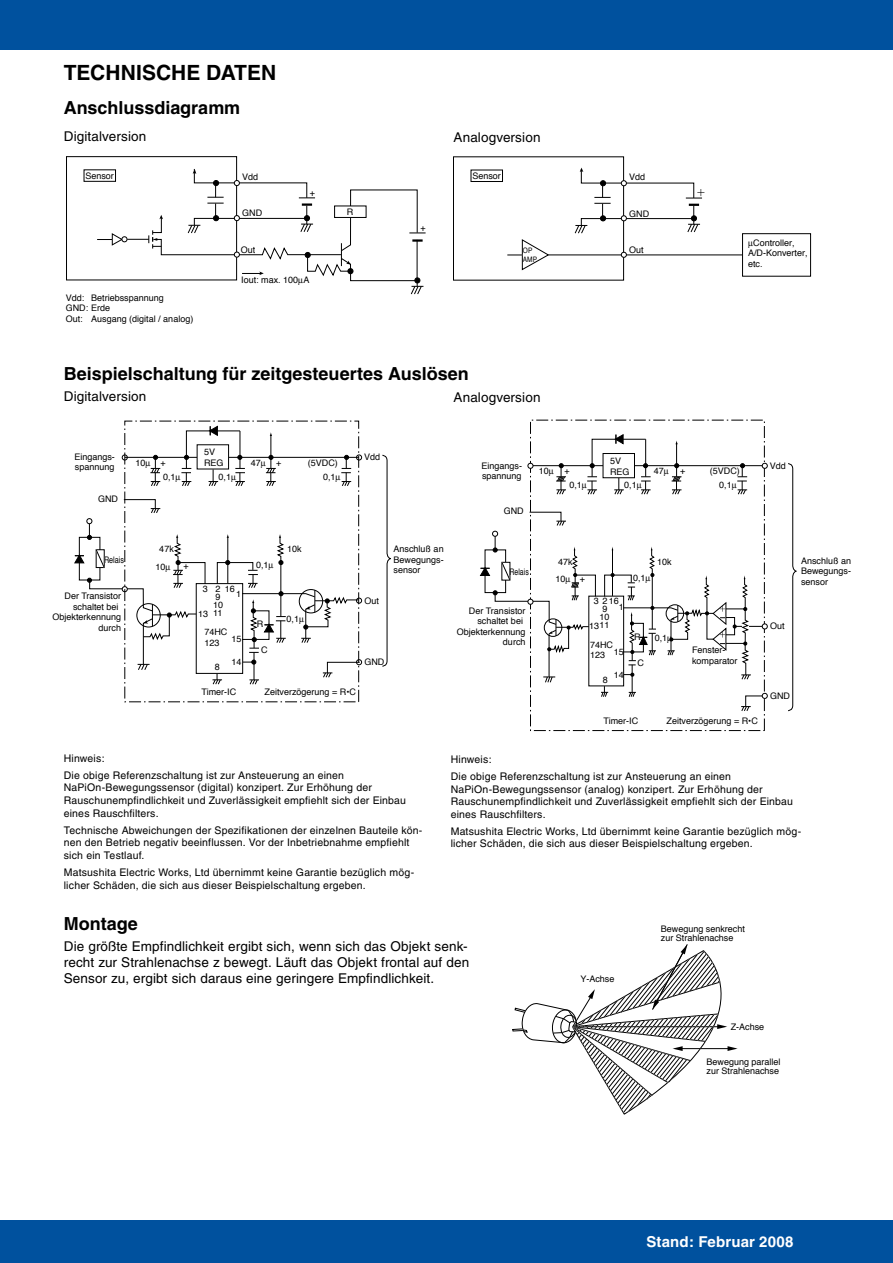
<style>
.page{position:relative;width:893px;height:1263px;background:#fff}
.page>*{position:absolute;margin:0;border:0;box-sizing:border-box;transform-origin:0 0}
.t1{font:700 21px "Helvetica";color:#000}
.t2{font:700 18px "Helvetica";color:#000}
.t3{font:700 15px "Helvetica";letter-spacing:.01em;color:#fff}
.t4{font:13.5px/16.2px "Helvetica";letter-spacing:.01em;color:#000}
.t5{font:10.5px/12.6px "Helvetica";letter-spacing:.015em;color:#000}
.t6{font:9px/10.5px "Helvetica";color:#000}
.t7{font:9px "Helvetica";color:#000;scale:.8 1}
.t8{font:9px "Helvetica";color:#000;scale:.77 1}
.t9{font:7.5px/9px "Helvetica";color:#000;scale:.87 1}
</style>
<div class="page">
<div style="left:0;top:0;width:893px;height:50px;background:#00519e"></div>
<div style="left:0;top:1220px;width:893px;height:43px;background:#00519e"></div>
<div style="left:66px;top:156px;width:171px;height:124px;border:1px solid #000"></div>
<div style="left:84px;top:170px;width:32px;height:12px;border:1px solid #000"></div>
<div style="left:453px;top:157px;width:171px;height:123px;border:1px solid #000"></div>
<hr style="left:548px;top:255px;width:194px;height:1px;background:#000">
<svg style="left:575px;top:168px;width:129px;height:66px"></svg>
<svg style="left:507px;top:239px;width:42px;height:31px"></svg>
<svg style="left:621px;top:252px;width:6px;height:6px"></svg>
<div style="left:471px;top:170px;width:32px;height:12px;border:1px solid #000"></div>
<div style="left:742px;top:233px;width:69px;height:43px;border:1px solid #000"></div>
<svg style="left:122px;top:455px;width:6px;height:5px"></svg>
<hr style="left:271px;top:435px;width:1px;height:33px;background:#000">
<hr style="left:125px;top:457px;width:234px;height:1px;background:#000">
<svg style="left:382px;top:455px;width:9px;height:212px"></svg>
<hr style="left:676px;top:443px;width:1px;height:34px;background:#000">
<hr style="left:531px;top:465px;width:233px;height:1px;background:#000">
<svg style="left:788px;top:463px;width:9px;height:248px"></svg>
<svg style="left:528px;top:463px;width:5px;height:6px"></svg>
<svg style="left:762px;top:463px;width:5px;height:6px"></svg>
<svg style="left:512px;top:944px;width:226px;height:170px"></svg>
<svg style="left:97px;top:168px;width:329px;height:127px"></svg>
<svg style="left:146px;top:455px;width:14px;height:31px"></svg>
<svg style="left:74px;top:499px;width:131px;height:171px"></svg>
<svg style="left:176px;top:426px;width:69px;height:60px"></svg>
<svg style="left:212px;top:534px;width:150px;height:151px"></svg>
<svg style="left:336px;top:455px;width:26px;height:31px"></svg>
<svg style="left:261px;top:455px;width:15px;height:31px"></svg>
<svg style="left:549px;top:463px;width:17px;height:32px"></svg>
<svg style="left:582px;top:434px;width:69px;height:61px"></svg>
<svg style="left:732px;top:463px;width:15px;height:32px"></svg>
<svg style="left:664px;top:463px;width:17px;height:32px"></svg>
<svg style="left:480px;top:512px;width:287px;height:199px"></svg>
<h1 class="t1" style="left:64px;top:60px;width:214px">Technische Daten</h1>
<h2 class="t2" style="left:64px;top:96px;width:178px">Anschlussdiagramm</h2>
<p class="t4" style="left:64px;top:129px;width:84px">Digitalversion</p>
<p class="t4" style="left:454px;top:129px;width:88px">Analogversion</p>
<p class="t6" style="left:85px;top:170px;width:30px">Sensor</p>
<p class="t6" style="left:66px;top:292px;width:129px">Vdd: Betriebsspannung<br>GND: Erde<br>Out: Ausgang (digital / analog)</p>
<p class="t6" style="left:242px;top:171px;width:18px">Vdd</p>
<p class="t6" style="left:242px;top:208px;width:21px">GND</p>
<p class="t6" style="left:241px;top:244px;width:16px">Out</p>
<p class="t6" style="left:241px;top:275px;width:70px">Iout: max. 100 A</p>
<p class="t6" style="left:310px;top:187px;width:7px">+</p>
<p class="t6" style="left:347px;top:206px;width:8px">R</p>
<p class="t6" style="left:420px;top:222px;width:7px">+</p>
<p class="t6" style="left:472px;top:170px;width:30px">Sensor</p>
<p class="t9" style="left:523px;top:245px;width:18px">OP<br>AMP</p>
<h2 class="t2" style="left:64px;top:363px;width:407px">Beispielschaltung für zeitgesteuertes Auslösen</h2>
<p class="t4" style="left:64px;top:388px;width:84px">Digitalversion</p>
<p class="t4" style="left:454px;top:389px;width:88px">Analogversion</p>
<p class="t6" style="left:629px;top:171px;width:18px">Vdd</p>
<p class="t6" style="left:629px;top:208px;width:21px">GND</p>
<p class="t6" style="left:629px;top:244px;width:16px">Out</p>
<p class="t6" style="left:748px;top:237px;width:61px;text-indent:5px">Controller,<br>A/D-Konverter, etc.</p>
<p class="t6" style="left:204px;top:446px;width:21px">5V<br>REG</p>
<p class="t6" style="left:74px;top:451px;width:42px">Eingangs&shy;spannung</p>
<p class="t6" style="left:364px;top:451px;width:18px">Vdd</p>
<p class="t6" style="left:251px;top:457px;width:12px">47</p>
<p class="t6" style="left:308px;top:457px;width:31px">(5VDC)</p>
<p class="t6" style="left:135px;top:457px;width:12px">10</p>
<p class="t6" style="left:161px;top:457px;width:7px">+</p>
<p class="t6" style="left:276px;top:457px;width:7px">+</p>
<p class="t6" style="left:163px;top:471px;width:14px">0,1</p>
<p class="t6" style="left:219px;top:471px;width:14px">0,1</p>
<p class="t6" style="left:323px;top:471px;width:14px">0,1</p>
<p class="t6" style="left:98px;top:493px;width:21px">GND</p>
<p class="t6" style="left:482px;top:460px;width:42px">Eingangs&shy;spannung</p>
<p class="t6" style="left:504px;top:506px;width:21px">GND</p>
<p class="t6" style="left:539px;top:466px;width:12px">10</p>
<p class="t6" style="left:610px;top:456px;width:21px">5V<br>REG</p>
<p class="t6" style="left:654px;top:465px;width:12px">47</p>
<p class="t6" style="left:710px;top:465px;width:31px">(5VDC)</p>
<p class="t6" style="left:565px;top:466px;width:7px">+</p>
<p class="t6" style="left:680px;top:466px;width:7px">+</p>
<p class="t6" style="left:569px;top:479px;width:14px">0,1</p>
<p class="t6" style="left:624px;top:479px;width:14px">0,1</p>
<p class="t6" style="left:719px;top:479px;width:14px">0,1</p>
<p class="t6" style="left:770px;top:460px;width:18px">Vdd</p>
<p class="t7" style="left:104px;top:552px;width:27px">Relais</p>
<p class="t6" style="left:53px;top:591px;width:70px;text-align:right">Der Transistor schaltet bei<br>Objekterkennung durch</p>
<p class="t6" style="left:159px;top:544px;width:16px">47k</p>
<p class="t6" style="left:156px;top:561px;width:12px">10</p>
<p class="t6" style="left:184px;top:561px;width:7px">+</p>
<p class="t6" style="left:225px;top:583px;width:12px">16</p>
<p class="t6" style="left:215px;top:583px;width:7px">2</p>
<p class="t6" style="left:215px;top:591px;width:7px">9</p>
<p class="t6" style="left:213px;top:599px;width:12px">10</p>
<p class="t6" style="left:198px;top:608px;width:26px">13 11</p>
<p class="t6" style="left:203px;top:583px;width:7px">3</p>
<p class="t6" style="left:236px;top:588px;width:7px">1</p>
<p class="t6" style="left:232px;top:634px;width:12px">15</p>
<p class="t6" style="left:232px;top:656px;width:12px">14</p>
<p class="t6" style="left:204px;top:627px;width:25px">74HC<br>123</p>
<p class="t6" style="left:215px;top:661px;width:7px">8</p>
<p class="t6" style="left:256px;top:559px;width:14px">0,1</p>
<p class="t6" style="left:257px;top:619px;width:8px">R</p>
<p class="t6" style="left:261px;top:645px;width:8px">C</p>
<p class="t6" style="left:287px;top:544px;width:16px">10k</p>
<p class="t6" style="left:287px;top:613px;width:14px">0,1</p>
<p class="t6" style="left:364px;top:595px;width:16px">Out</p>
<p class="t6" style="left:394px;top:544px;width:52px;text-align:justify">Anschluß an Bewegungs&shy;sensor</p>
<p class="t6" style="left:364px;top:656px;width:21px">GND</p>
<p class="t8" style="left:510px;top:564px;width:27px">Relais</p>
<p class="t6" style="left:457px;top:605px;width:70px;text-align:right">Der Transistor schaltet bei<br>Objekterkennung durch</p>
<p class="t6" style="left:558px;top:556px;width:16px">47k</p>
<p class="t6" style="left:555px;top:573px;width:12px">10</p>
<p class="t6" style="left:580px;top:573px;width:7px">+</p>
<p class="t6" style="left:633px;top:572px;width:14px">0,1</p>
<p class="t6" style="left:594px;top:596px;width:27px">3 216</p>
<p class="t6" style="left:589px;top:605px;width:22px;line-height:8.2px;text-align:right">9<br>10<br>1311</p>
<p class="t6" style="left:619px;top:601px;width:7px">1</p>
<p class="t6" style="left:614px;top:646px;width:12px">15</p>
<p class="t6" style="left:614px;top:669px;width:12px">14</p>
<p class="t6" style="left:590px;top:639px;width:25px">74HC<br>123</p>
<p class="t6" style="left:603px;top:674px;width:7px">8</p>
<p class="t6" style="left:634px;top:631px;width:8px">R</p>
<p class="t6" style="left:637px;top:657px;width:8px">C</p>
<p class="t6" style="left:657px;top:556px;width:16px">10k</p>
<p class="t6" style="left:655px;top:632px;width:14px">0,1</p>
<p class="t6" style="left:692px;top:644px;width:47px">Fenster&shy;komparator</p>
<p class="t6" style="left:770px;top:621px;width:16px">Out</p>
<p class="t6" style="left:801px;top:555px;width:52px;text-align:justify">Anschluß an Bewegungs&shy;sensor</p>
<p class="t6" style="left:202px;top:686px;width:36px">Timer-IC</p>
<p class="t6" style="left:265px;top:686px;width:93px">Zeitverzögerung = R•C</p>
<p class="t6" style="left:770px;top:690px;width:21px">GND</p>
<p class="t5" style="left:64px;top:750px;width:282px;line-height:17px">Hinweis:<br>Die obige Referenzschaltung ist zur Ansteuerung an einen</p>
<p class="t5" style="left:64px;top:781px;width:344px">NaPiOn-Bewegungssensor (digital) konzipert. Zur Erhöhung der<br>Rauschunempfindlichkeit und Zuverlässigkeit empfiehlt sich der Einbau eines Rauschfilters.</p>
<p class="t5" style="left:64px;top:824px;width:360px">Technische Abweichungen der Spezifikationen der einzelnen Bauteile kön&shy;nen den Betrieb negativ beeinflussen. Vor der Inbetriebnahme empfiehlt sich ein Testlauf.</p>
<p class="t5" style="left:64px;top:866px;width:352px">Matsushita Electric Works, Ltd übernimmt keine Garantie bezüglich mög&shy;licher Schäden, die sich aus dieser Beispielschaltung ergeben.</p>
<p class="t6" style="left:603px;top:715px;width:36px">Timer-IC</p>
<p class="t6" style="left:666px;top:715px;width:93px">Zeitverzögerung = R•C</p>
<p class="t5" style="left:451px;top:751px;width:282px;line-height:17px">Hinweis:<br>Die obige Referenzschaltung ist zur Ansteuerung an einen</p>
<p class="t5" style="left:451px;top:782px;width:344px">NaPiOn-Bewegungssensor (analog) konzipert. Zur Erhöhung der<br>Rauschunempfindlichkeit und Zuverlässigkeit empfiehlt sich der Einbau eines Rauschfilters.</p>
<p class="t5" style="left:451px;top:825px;width:352px">Matsushita Electric Works, Ltd übernimmt keine Garantie bezüglich mög&shy;licher Schäden, die sich aus dieser Beispielschaltung ergeben.</p>
<h2 class="t2" style="left:64px;top:913px;width:76px">Montage</h2>
<p class="t4" style="left:64px;top:938px;width:407px">Die größte Empfindlichkeit ergibt sich, wenn sich das Objekt senk&shy;recht zur Strahlenachse z bewegt. Läuft das Objekt frontal auf den<br>Sensor zu, ergibt sich daraus eine geringere Empfindlichkeit.</p>
<p class="t6" style="left:580px;top:974px;width:36px">Y-Achse</p>
<p class="t6" style="left:661px;top:924px;width:86px;line-height:9px">Bewegung senkrecht zur Strahlenachse</p>
<p class="t6" style="left:731px;top:1021px;width:35px">Z-Achse</p>
<p class="t6" style="left:707px;top:1057px;width:76px;line-height:9px">Bewegung parallel zur Strahlenachse</p>
<h3 class="t3" style="left:646px;top:1232px;width:149px">Stand: Februar 2008</h3>
</div>
